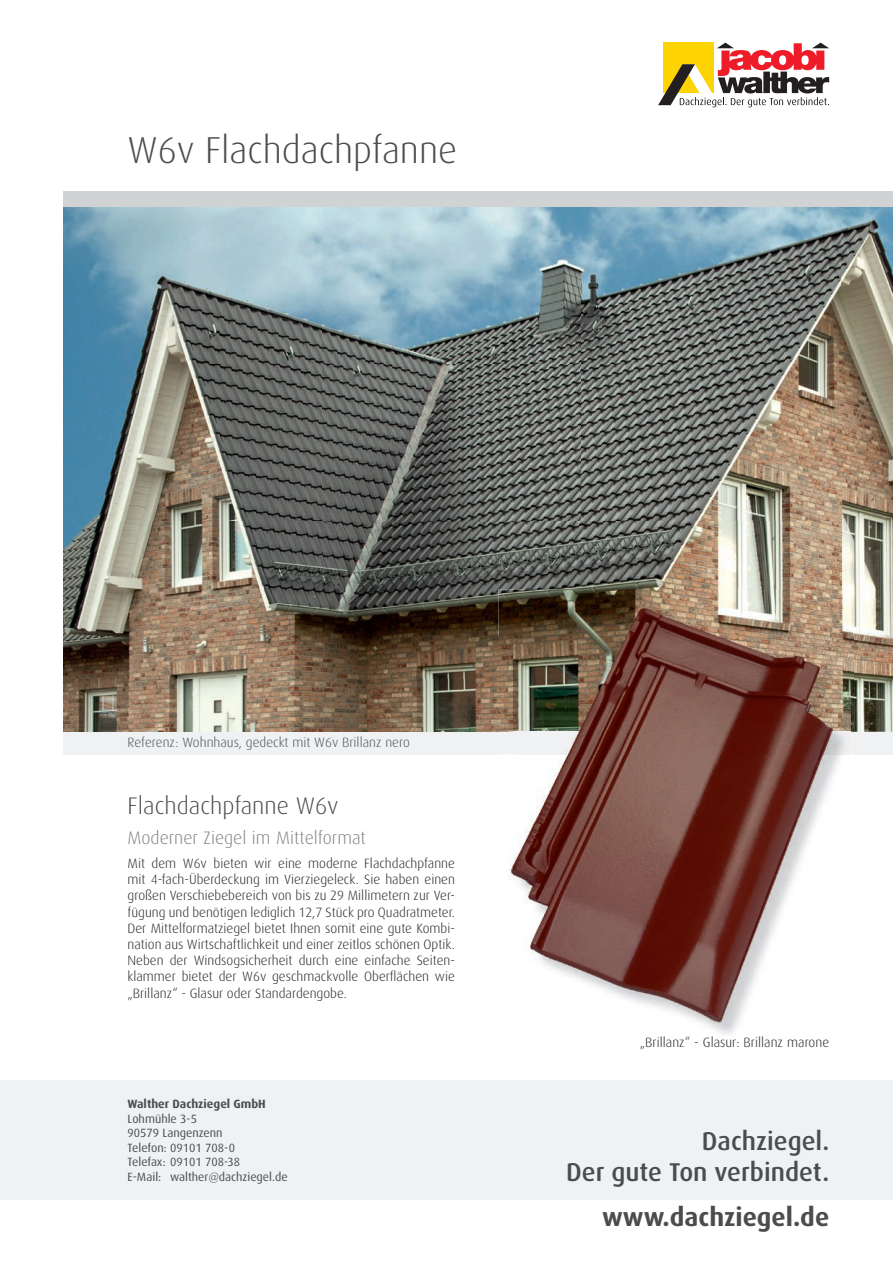
<style>
.page{position:relative;width:893px;height:1263px;background:#fff}
.page>*{position:absolute;margin:0;border:0;box-sizing:border-box;transform-origin:0 0}
.t1{font:300 37.5px "Dax";color:#4b4c4d}
.t2{font:500 25.8px/30.9px "Dax";color:#4b4c4d;text-align:right}
.t3{font:700 25.8px "Dax";color:#4b4c4d}
.t4{font:300 24px "Dax";color:#4b4c4d}
.t5{font:300 18px "Dax";color:#808285}
.t6{font:300 13.5px/16.2px "Dax";color:#231f20;text-align:justify}
.t7{font:300 13.5px "Dax";color:#4b4c4d}
.t8{font:12px/14.4px "Dax";color:#4b4c4d}
.t9{font:700 12px "Dax";color:#4b4c4d}
</style>
<div class="page">
<svg style="left:658px;top:43px;width:171px;height:64px"></svg>
<div style="left:0;top:1080px;width:893px;height:119px;background:#f0f1f2"></div>
<img style="left:64px;top:207px;width:777px;height:315px">
<img style="left:841px;top:207px;width:52px;height:525px">
<img style="left:64px;top:522px;width:466px;height:157px">
<img style="left:530px;top:522px;width:311px;height:67px">
<img style="left:64px;top:679px;width:434px;height:53px">
<div style="left:64px;top:732px;width:829px;height:22px;background:#f0f1f2"></div>
<img style="left:722px;top:1033px;width:12px;height:1px">
<img style="left:509px;top:754px;width:342px;height:279px">
<img style="left:498px;top:589px;width:355px;height:47px">
<img style="left:498px;top:636px;width:16px;height:96px">
<img style="left:850px;top:636px;width:3px;height:96px">
<img style="left:514px;top:610px;width:336px;height:144px">
<div style="left:64px;top:191px;width:829px;height:16px;background:#d1d2d4"></div>
<h1 class="t1" style="left:128px;top:129px;width:331px">W6v Flachdachpfanne</h1>
<p class="t7" style="left:128px;top:735px;width:284px">Referenz: Wohnhaus, gedeckt mit W6v Brillanz nero</p>
<h3 class="t4" style="left:128px;top:792px;width:213px">Flachdachpfanne W6v</h3>
<h3 class="t5" style="left:128px;top:828px;width:240px">Moderner Ziegel im Mittelformat</h3>
<p class="t6" style="left:128px;top:855px;width:329px">Mit dem W6v bieten wir eine moderne Flachdachpfanne mit 4-fach-Überdeckung im Vierziegeleck. Sie haben einen großen Verschiebebereich von bis zu 29 Millimetern zur Ver&shy;fügung und benötigen lediglich 12,7 Stück pro Quadratmeter.<br>Der Mittelformatziegel bietet Ihnen somit eine gute Kombi&shy;nation aus Wirtschaftlichkeit und einer zeitlos schönen Optik.<br>Neben der Windsogsicherheit durch eine einfache Seiten&shy;klammer bietet der W6v geschmackvolle Oberflächen wie „Brillanz“ - Glasur oder Standardengobe.</p>
<p class="t9" style="left:128px;top:1097px;width:140px">Walther Dachziegel GmbH</p>
<p class="t8" style="left:128px;top:1112px;width:162px">Lohmühle 3-5<br>90579 Langenzenn<br>Telefon: 09101 708-0<br>Telefax: 09101 708-38<br>E-Mail: walther@dachziegel.de</p>
<p class="t6" style="left:640px;top:1034px;width:191px">„Brillanz“ - Glasur: Brillanz marone</p>
<h2 class="t2" style="left:566px;top:1126px;width:265px">Dachziegel.<br>Der gute Ton verbindet.</h2>
<h2 class="t3" style="left:602px;top:1203px;width:228px">www.dachziegel.de</h2>
</div>
